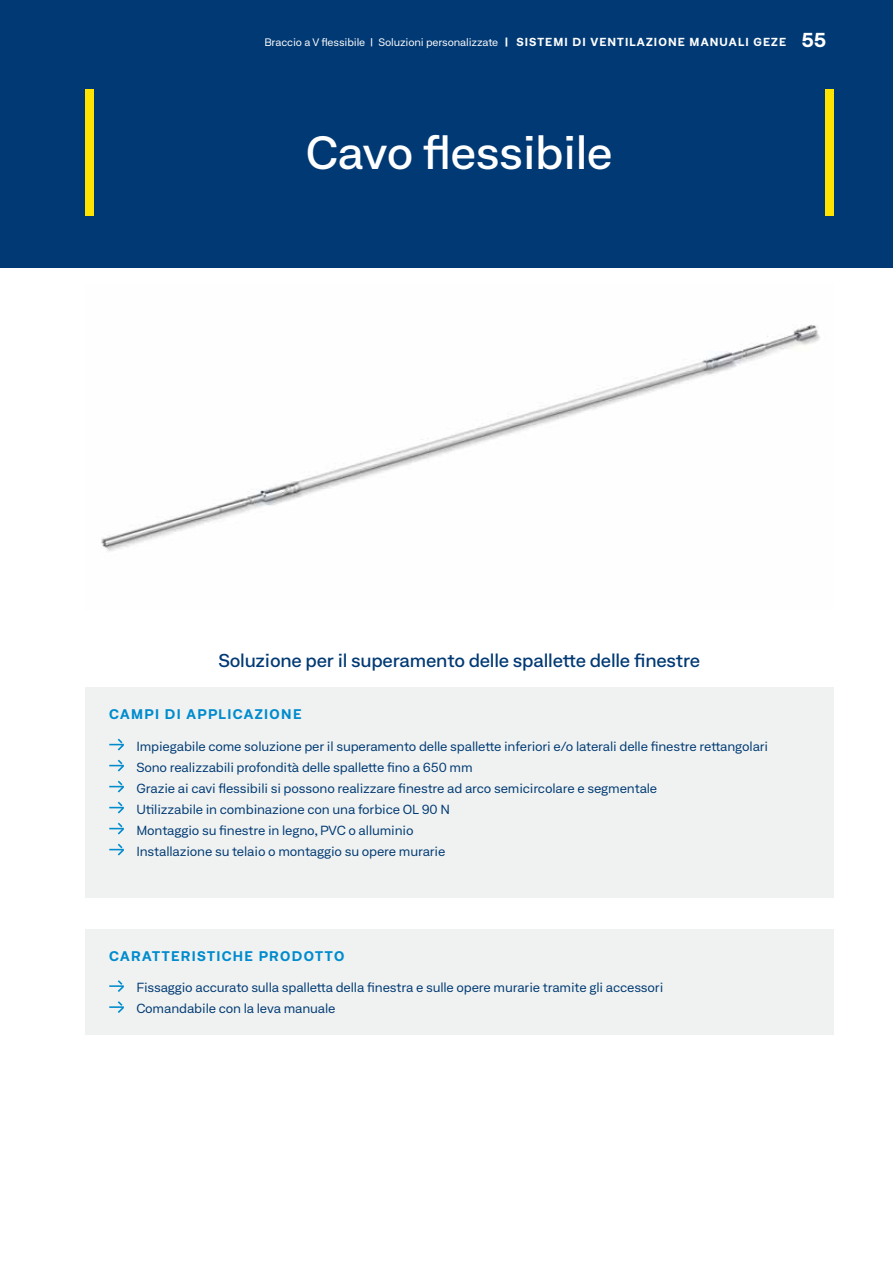
<style>
.page{position:relative;width:893px;height:1263px;background:#fff}
.page>*{position:absolute;margin:0;border:0;box-sizing:border-box;transform-origin:0 0}
.t1{font:500 expanded 45px "Neufile Grotesk";letter-spacing:-.01em;color:#fff}
.t2{font:500 expanded 18px "Neufile Grotesk";letter-spacing:-.01em;color:#003974}
.t3{font:700 expanded 13.5px "Neufile Grotesk";letter-spacing:.1em;color:#008bce}
.t4{font:expanded 12.75px/21px "Neufile Grotesk";letter-spacing:-.01em;color:#003974}
.t5{font:expanded 10.5px "Neufile Grotesk";letter-spacing:-.01em;color:#fff}
.s1{font-weight:700;font-size:11.25px}
.s2{font-weight:700;font-size:19.5px}
</style>
<div class="page">
<div style="left:0;top:0;width:893px;height:268px;background:#003974"></div>
<div style="left:85px;top:89px;width:9px;height:126px;background:#ffe400"></div>
<div style="left:824px;top:89px;width:9px;height:126px;background:#ffe400"></div>
<div style="left:85px;top:688px;width:748px;height:210px;background:#eff2f0"></div>
<svg style="left:109px;top:739px;width:15px;height:11px"></svg>
<svg style="left:109px;top:760px;width:15px;height:11px"></svg>
<svg style="left:109px;top:781px;width:15px;height:11px"></svg>
<svg style="left:109px;top:802px;width:15px;height:11px"></svg>
<svg style="left:109px;top:823px;width:15px;height:11px"></svg>
<svg style="left:109px;top:844px;width:15px;height:11px"></svg>
<div style="left:85px;top:929px;width:748px;height:105px;background:#eff2f0"></div>
<svg style="left:109px;top:980px;width:15px;height:12px"></svg>
<svg style="left:109px;top:1001px;width:15px;height:12px"></svg>
<img style="left:101px;top:325px;width:719px;height:226px">
<p class="t5" style="left:264px;top:36px;width:564px">Braccio a V flessibile | Soluzioni personalizzate <span class="s1">| SISTEMI DI VENTILAZIONE MANUALI GEZE</span> <span class="s2">55</span></p>
<h1 class="t1" style="left:306px;top:124px;width:308px">Cavo flessibile</h1>
<h2 class="t2" style="left:218px;top:649px;width:483px">Soluzione per il superamento delle spallette delle finestre</h2>
<p class="t3" style="left:109px;top:705px;width:194px">CAMPI DI APPLICAZIONE</p>
<p class="t4" style="left:136px;top:735px;width:633px">Impiegabile come soluzione per il superamento delle spallette inferiori e/o laterali delle finestre rettangolari Sono realizzabili profondità delle spallette fino a 650 mm<br>Grazie ai cavi flessibili si possono realizzare finestre ad arco semicircolare e segmentale<br>Utilizzabile in combinazione con una forbice OL 90 N<br>Montaggio su finestre in legno, PVC o alluminio<br>Installazione su telaio o montaggio su opere murarie</p>
<p class="t3" style="left:109px;top:947px;width:237px">CARATTERISTICHE PRODOTTO</p>
<p class="t4" style="left:136px;top:976px;width:528px">Fissaggio accurato sulla spalletta della finestra e sulle opere murarie tramite gli accessori<br>Comandabile con la leva manuale</p>
</div>
